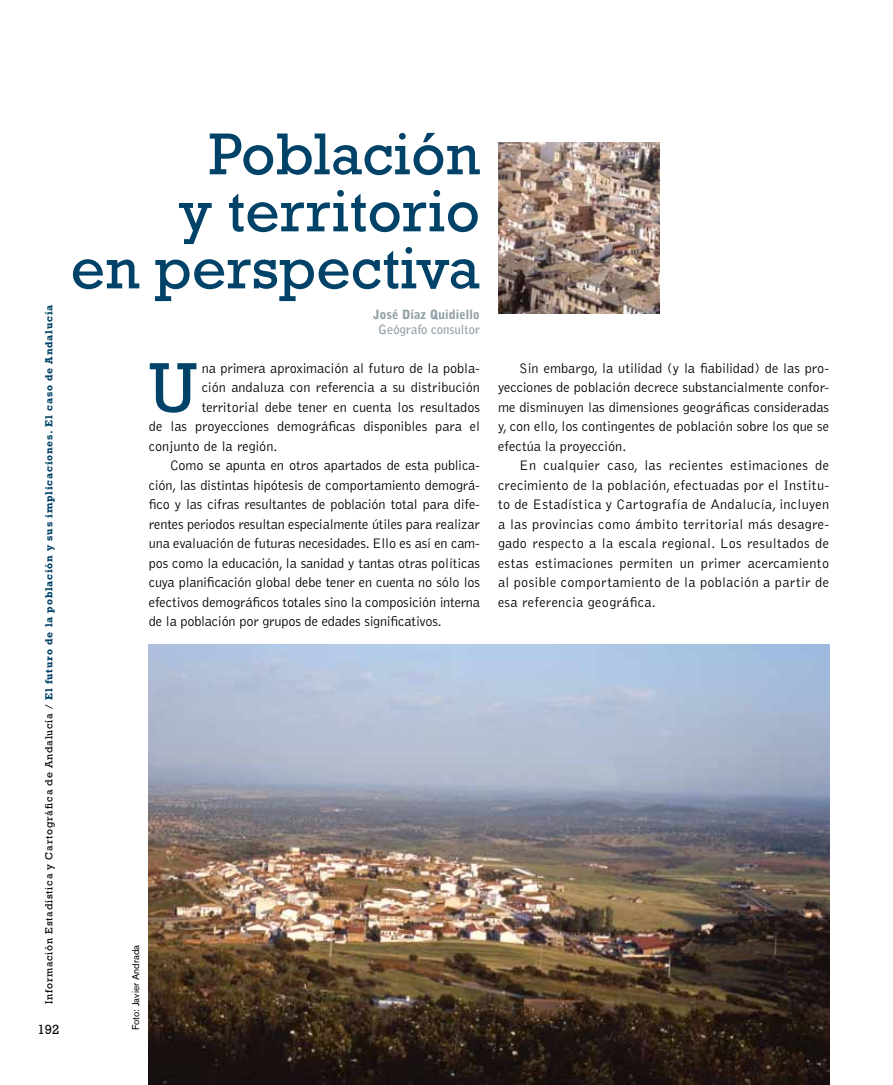
<style>
.page{position:relative;width:893px;height:1085px;background:#fff}
.page>*{position:absolute;margin:0;border:0;box-sizing:border-box;transform-origin:0 0}
.t1{font:71.7px "Rockwell";color:#004268}
.t2{font:60px/57px "Rockwell";color:#004268;text-align:right}
.t3{font:300 14.25px/19.5px "Bell Gothic";letter-spacing:-.01em;color:#000;text-align:justify}
.t4{font:13.5px "Rockwell";color:#000}
.t5{font:900 12.75px "Bell Gothic";color:#92a0a8}
.t6{font:700 12.75px "Bell Gothic";color:#92a0a8}
.t7{font:700 10.5px "Rockwell";letter-spacing:.075em;color:#004268}
.t8{font:9.75px "Akzidenz Grotesk BE";color:#000}
.s1{font-weight:400;color:#000}
</style>
<div class="page">
<img style="left:498px;top:143px;width:161px;height:170px">
<img style="left:148px;top:644px;width:681px;height:440px">
<p class="t7" style="left:43px;top:1003px;width:700px;rotate:-90deg"><span class="s1">Información Estadística y Cartográfica de Andalucía /</span> El futuro de la población y sus implicaciones. El caso de Andalucía</p>
<p class="t4" style="left:38px;top:1021px;width:23px">192</p>
<h2 class="t2" style="left:71px;top:125px;width:411px">Población<br>y territorio<br>en perspectiva</h2>
<p class="t5" style="left:374px;top:307px;width:108px">José Díaz Quidiello</p>
<p class="t6" style="left:379px;top:322px;width:103px">Geógrafo consultor</p>
<h1 class="t1" style="left:149px;top:346px;width:50px">U</h1>
<p class="t3" style="left:202px;top:358px;width:280px">na primera aproximación al futuro de la pobla-</p>
<p class="t3" style="left:202px;top:378px;width:280px">ción andaluza con referencia a su distribución</p>
<p class="t3" style="left:202px;top:397px;width:280px">territorial debe tener en cuenta los resultados</p>
<p class="t3" style="left:149px;top:417px;width:333px">de las proyecciones demográficas disponibles para el</p>
<p class="t3" style="left:149px;top:436px;width:130px">conjunto de la región.</p>
<p class="t3" style="left:170px;top:456px;width:311px">Como se apunta en otros apartados de esta publica-</p>
<p class="t3" style="left:149px;top:475px;width:333px">ción, las distintas hipótesis de comportamiento demográ-</p>
<p class="t3" style="left:149px;top:495px;width:333px">fico y las cifras resultantes de población total para dife-</p>
<p class="t3" style="left:149px;top:514px;width:333px">rentes periodos resultan especialmente útiles para realizar</p>
<p class="t3" style="left:149px;top:534px;width:333px">una evaluación de futuras necesidades. Ello es así en cam-</p>
<p class="t3" style="left:149px;top:553px;width:333px">pos como la educación, la sanidad y tantas otras políticas</p>
<p class="t3" style="left:149px;top:573px;width:333px">cuya planificación global debe tener en cuenta no sólo los</p>
<p class="t3" style="left:149px;top:592px;width:333px">efectivos demográficos totales sino la composición interna</p>
<p class="t3" style="left:149px;top:612px;width:295px">de la población por grupos de edades significativos.</p>
<p class="t8" style="left:130px;top:1030px;width:87px;rotate:-90deg">Foto: Javier Andrada</p>
<p class="t3" style="left:498px;top:358px;width:333px;text-indent:21px">Sin embargo, la utilidad (y la fiabilidad) de las pro&shy;yecciones de población decrece substancialmente confor&shy;me disminuyen las dimensiones geográficas consideradas y, con ello, los contingentes de población sobre los que se efectúa la proyección.</p>
<p class="t3" style="left:498px;top:456px;width:333px;text-indent:21px">En cualquier caso, las recientes estimaciones de crecimiento de la población, efectuadas por el Institu&shy;to de Estadística y Cartografía de Andalucía, incluyen a las provincias como ámbito territorial más desagre&shy;gado respecto a la escala regional. Los resultados de estas estimaciones permiten un primer acercamiento al posible comportamiento de la población a partir de esa referencia geográfica.</p>
</div>
